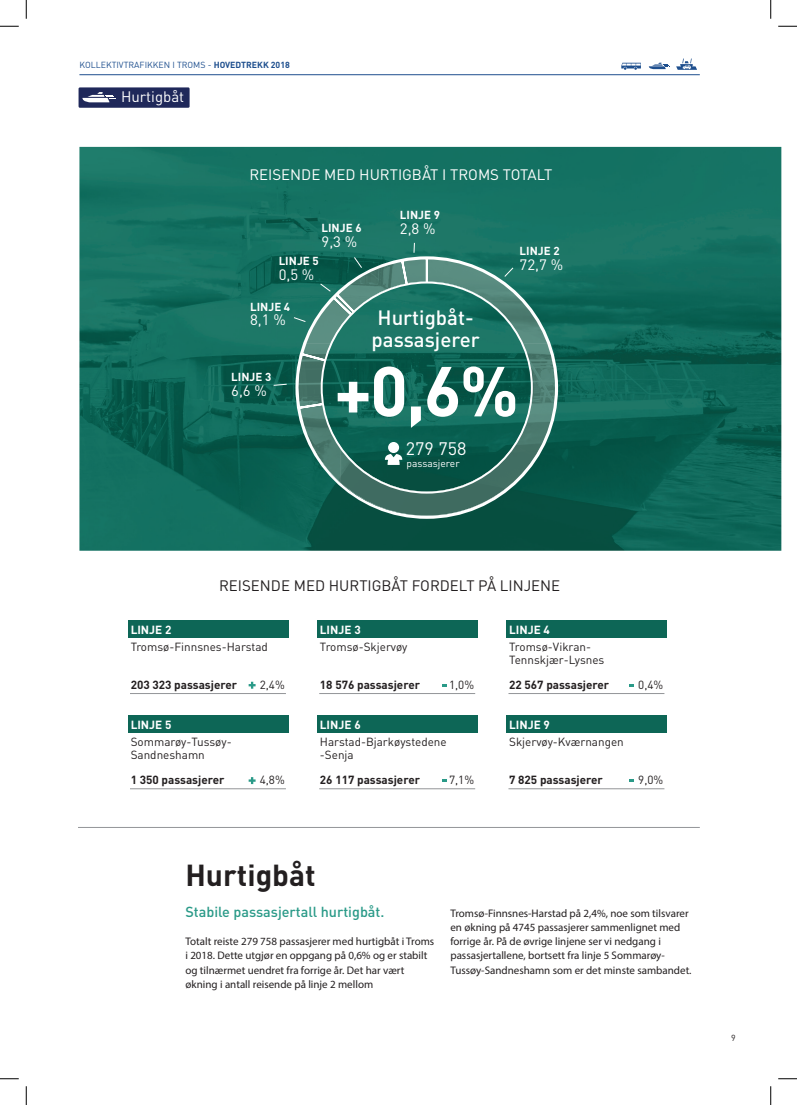
<style>
.page{position:relative;width:797px;height:1105px;background:#fff}
.page>*{position:absolute;margin:0;border:0;box-sizing:border-box;transform-origin:0 0}
.t1{font:700 69.5px "DIN";color:#fff}
.t2{font:700 30px "DIN";color:#231f20}
.t3{font:500 20.5px/21.8px "DIN";color:#fff}
.t4{font:17.88px "DIN";color:#fff}
.t5{font:15px "DIN";color:#fff}
.t6{font:15px "DIN";color:#231f20}
.t7{font:14.88px "DIN";color:#fff}
.t8{font:500 14.38px "DIN";color:#2a9a88}
.t9{font:11.75px/13.2px "DIN";color:#231f20}
.t10{font:700 11.75px "DIN";color:#231f20}
.t11{font:700 11.75px "DIN";color:#fff}
.t12{font:700 11.5px "DIN";color:#fff}
.t13{font:11px/14.2px "Myriad Pro";color:#231f20}
.t14{font:10.25px "DIN";color:#fff}
.t15{font:8.75px "DIN";color:#1e4f8e}
.t16{font:8.75px "DIN";color:#231f20}
.s1{font-weight:700}
</style>
<div class="page">
<img style="left:79px;top:147px;width:702px;height:404px">
<svg style="left:413px;top:242px;width:2px;height:11px"></svg>
<svg style="left:273px;top:384px;width:14px;height:2px"></svg>
<svg style="left:294px;top:255px;width:265px;height:265px"></svg>
<div style="left:128px;top:621px;width:160px;height:17px;background:#0d6656"></div>
<hr style="left:130px;top:693px;width:156px;height:1px;background:#939598">
<div style="left:317px;top:621px;width:160px;height:17px;background:#0d6656"></div>
<hr style="left:319px;top:693px;width:156px;height:1px;background:#939598">
<div style="left:506px;top:621px;width:160px;height:17px;background:#0d6656"></div>
<hr style="left:508px;top:693px;width:156px;height:1px;background:#939598">
<div style="left:128px;top:716px;width:160px;height:17px;background:#0d6656"></div>
<hr style="left:130px;top:788px;width:156px;height:1px;background:#939598">
<div style="left:317px;top:716px;width:160px;height:17px;background:#0d6656"></div>
<hr style="left:319px;top:788px;width:156px;height:1px;background:#939598">
<div style="left:506px;top:716px;width:160px;height:17px;background:#0d6656"></div>
<hr style="left:508px;top:788px;width:156px;height:1px;background:#939598">
<svg style="left:249px;top:682px;width:6px;height:7px"></svg>
<svg style="left:249px;top:777px;width:6px;height:7px"></svg>
<svg style="left:442px;top:779px;width:4px;height:3px"></svg>
<svg style="left:629px;top:779px;width:4px;height:3px"></svg>
<hr style="left:78px;top:827px;width:621px;height:1px;background:#939598">
<svg style="left:621px;top:63px;width:20px;height:7px"></svg>
<svg style="left:649px;top:63px;width:20px;height:6px"></svg>
<svg style="left:676px;top:58px;width:21px;height:12px"></svg>
<hr style="left:79px;top:74px;width:620px;height:1px;background:#1e4f8e">
<div style="left:79px;top:87px;width:110px;height:21px;background:#1f285a"></div>
<svg style="left:82px;top:92px;width:34px;height:10px"></svg>
<svg style="left:0;top:25px;width:19px;height:2px"></svg>
<svg style="left:778px;top:25px;width:19px;height:2px"></svg>
<svg style="left:0;top:1078px;width:19px;height:1px"></svg>
<svg style="left:778px;top:1078px;width:19px;height:1px"></svg>
<svg style="left:25px;top:0;width:2px;height:19px"></svg>
<svg style="left:25px;top:1086px;width:2px;height:19px"></svg>
<svg style="left:770px;top:0;width:1px;height:19px"></svg>
<svg style="left:770px;top:1086px;width:1px;height:19px"></svg>
<p class="t15" style="left:79px;top:60px;width:212px">KOLLEKTIVTRAFIKKEN I TROMS - <span class="s1">HOVEDTREKK 2018</span></p>
<h3 class="t5" style="left:121px;top:88px;width:65px">Hurtigbåt</h3>
<h3 class="t5" style="left:249px;top:165px;width:304px">REISENDE MED HURTIGBÅT I TROMS TOTALT</h3>
<p class="t12" style="left:400px;top:207px;width:42px">LINJE 9</p>
<p class="t12" style="left:321px;top:220px;width:42px">LINJE 6</p>
<h3 class="t7" style="left:400px;top:219px;width:37px">2,8 %</h3>
<h3 class="t7" style="left:321px;top:232px;width:37px">9,3 %</h3>
<p class="t12" style="left:279px;top:253px;width:42px">LINJE 5</p>
<h3 class="t7" style="left:279px;top:265px;width:37px">0,5 %</h3>
<p class="t12" style="left:250px;top:299px;width:42px">LINJE 4</p>
<h3 class="t7" style="left:250px;top:311px;width:37px">8,1 %</h3>
<h3 class="t3" style="left:371px;top:306px;width:110px">Hurtigbåt&shy;passasjerer</h3>
<p class="t12" style="left:519px;top:244px;width:42px">LINJE 2</p>
<h3 class="t7" style="left:519px;top:256px;width:45px">72,7 %</h3>
<p class="t12" style="left:231px;top:369px;width:42px">LINJE 3</p>
<h3 class="t7" style="left:231px;top:381px;width:37px">6,6 %</h3>
<h1 class="t1" style="left:334px;top:346px;width:186px">+0,6%</h1>
<h3 class="t4" style="left:406px;top:437px;width:62px">279 758</h3>
<p class="t14" style="left:406px;top:457px;width:55px">passasjerer</p>
<p class="t11" style="left:131px;top:622px;width:42px">LINJE 2</p>
<h3 class="t6" style="left:219px;top:576px;width:343px">REISENDE MED HURTIGBÅT FORDELT PÅ LINJENE</h3>
<p class="t11" style="left:320px;top:622px;width:42px">LINJE 3</p>
<p class="t11" style="left:509px;top:622px;width:42px">LINJE 4</p>
<p class="t9" style="left:131px;top:640px;width:139px">Tromsø-Finnsnes-Harstad</p>
<p class="t9" style="left:320px;top:640px;width:89px">Tromsø-Skjervøy</p>
<p class="t9" style="left:509px;top:640px;width:97px">Tromsø-Vikran-<br>Tennskjær-Lysnes</p>
<p class="t10" style="left:131px;top:677px;width:108px">203 323 passasjerer</p>
<p class="t9" style="left:260px;top:678px;width:27px">2,4%</p>
<p class="t10" style="left:320px;top:677px;width:102px">18 576 passasjerer</p>
<p class="t9" style="left:449px;top:678px;width:27px">1,0%</p>
<p class="t10" style="left:509px;top:677px;width:102px">22 567 passasjerer</p>
<p class="t9" style="left:638px;top:678px;width:27px">0,4%</p>
<p class="t11" style="left:131px;top:717px;width:42px">LINJE 5</p>
<p class="t11" style="left:320px;top:717px;width:42px">LINJE 6</p>
<p class="t11" style="left:509px;top:717px;width:42px">LINJE 9</p>
<p class="t9" style="left:131px;top:735px;width:102px">Sommarøy-Tussøy-<br>Sandneshamn</p>
<p class="t9" style="left:320px;top:735px;width:128px">Harstad-Bjarkøystedene -Senja</p>
<p class="t9" style="left:509px;top:735px;width:116px">Skjervøy-Kværnangen</p>
<p class="t10" style="left:131px;top:772px;width:95px">1 350 passasjerer</p>
<p class="t9" style="left:260px;top:773px;width:27px">4,8%</p>
<p class="t10" style="left:320px;top:772px;width:102px">26 117 passasjerer</p>
<p class="t9" style="left:449px;top:773px;width:27px">7,1%</p>
<p class="t10" style="left:509px;top:772px;width:95px">7 825 passasjerer</p>
<p class="t9" style="left:638px;top:773px;width:27px">9,0%</p>
<h2 class="t2" style="left:185px;top:855px;width:132px">Hurtigbåt</h2>
<h3 class="t8" style="left:185px;top:902px;width:200px">Stabile passasjertall hurtigbåt.</h3>
<p class="t13" style="left:185px;top:934px;width:250px">Totalt reiste 279 758 passasjerer med hurtigbåt i Troms i 2018. Dette utgjør en oppgang på 0,6% og er stabilt og tilnærmet uendret fra forrige år. Det har vært økning i antall reisende på linje 2 mellom</p>
<p class="t13" style="left:450px;top:906px;width:243px">Tromsø-Finnsnes-Harstad på 2,4%, noe som tilsvarer en økning på 4745 passasjerer sammenlignet med forrige år. På de øvrige linjene ser vi nedgang i passasjertallene, bortsett fra linje 5 Sommarøy-Tussøy-Sandneshamn som er det minste sambandet.</p>
<p class="t16" style="left:731px;top:1032px;width:6px">9</p>
</div>
